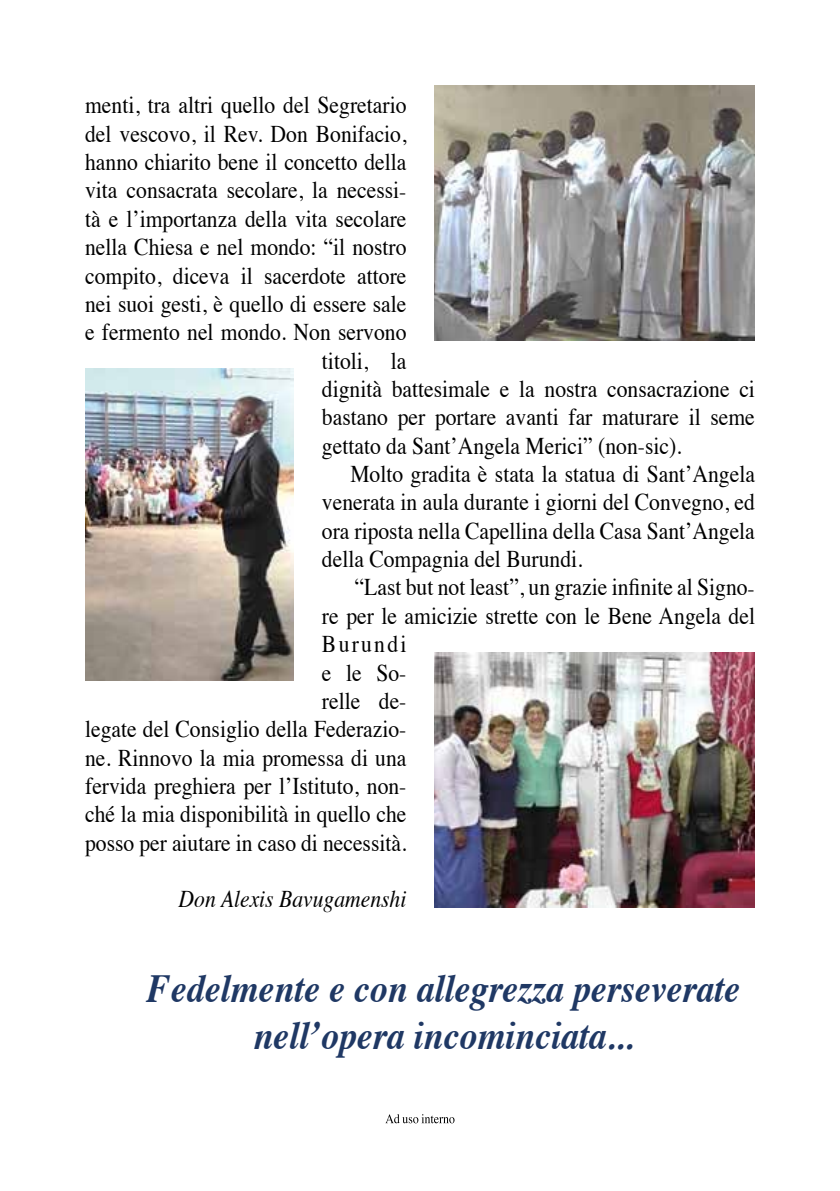
<style>
.page{position:relative;width:840px;height:1191px;background:#fff}
.page>*{position:absolute;margin:0;border:0;box-sizing:border-box;transform-origin:0 0}
.t1{font:italic 700 39.8px/47px "Times";color:#1f3864;text-align:center;scale:.9 1}
.t2{font:24px "Times";color:#000;scale:.9 1}
.t3{font:italic 24px "Times";color:#000;scale:.9 1}
.t4{font:24px "Times";letter-spacing:.105em;color:#000;scale:.9 1}
</style>
<div class="page">
<img style="left:434px;top:85px;width:320px;height:255px">
<img style="left:85px;top:369px;width:208px;height:311px">
<img style="left:434px;top:652px;width:320px;height:255px">
<svg style="left:385px;top:1114px;width:69px;height:9px"></svg>
<p class="t2" style="left:85px;top:83px;width:358px">menti, tra altri quello del Segretario</p>
<p class="t2" style="left:85px;top:111px;width:358px">del vescovo, il Rev. Don Bonifacio,</p>
<p class="t2" style="left:85px;top:140px;width:358px">hanno chiarito bene il concetto della</p>
<p class="t2" style="left:85px;top:168px;width:358px">vita consacrata secolare, la necessi-</p>
<p class="t2" style="left:85px;top:196px;width:358px">tà e l’importanza della vita secolare</p>
<p class="t2" style="left:85px;top:225px;width:358px">nella Chiesa e nel mondo: “il nostro</p>
<p class="t2" style="left:85px;top:253px;width:358px">compito, diceva il sacerdote attore</p>
<p class="t2" style="left:85px;top:281px;width:358px">nei suoi gesti, è quello di essere sale</p>
<p class="t2" style="left:85px;top:310px;width:358px">e fermento nel mondo. Non servono</p>
<p class="t2" style="left:322px;top:338px;width:95px">titoli, la</p>
<p class="t2" style="left:322px;top:366px;width:482px">dignità battesimale e la nostra consacrazione ci</p>
<p class="t2" style="left:322px;top:395px;width:482px">bastano per portare avanti far maturare il seme</p>
<p class="t2" style="left:322px;top:423px;width:401px">gettato da Sant’Angela Merici” (non-sic).</p>
<p class="t2" style="left:350px;top:451px;width:451px">Molto gradita è stata la statua di Sant’Angela</p>
<p class="t2" style="left:322px;top:480px;width:482px">venerata in aula durante i giorni del Convegno, ed</p>
<p class="t2" style="left:322px;top:508px;width:482px">ora riposta nella Capellina della Casa Sant’Angela</p>
<p class="t2" style="left:322px;top:536px;width:291px">della Compagnia del Burundi.</p>
<p class="t2" style="left:354px;top:565px;width:446px">“Last but not least”, un grazie infinite al Signo-</p>
<p class="t2" style="left:322px;top:593px;width:482px">re per le amicizie strette con le Bene Angela del</p>
<p class="t4" style="left:322px;top:621px;width:95px">Burundi</p>
<p class="t2" style="left:322px;top:650px;width:95px">e le So-</p>
<p class="t2" style="left:322px;top:678px;width:95px">relle de-</p>
<p class="t2" style="left:85px;top:707px;width:358px">legate del Consiglio della Federazio-</p>
<p class="t2" style="left:85px;top:735px;width:358px">ne. Rinnovo la mia promessa di una</p>
<p class="t2" style="left:85px;top:763px;width:358px">fervida preghiera per l’Istituto, non-</p>
<p class="t2" style="left:85px;top:792px;width:358px">ché la mia disponibilità in quello che</p>
<p class="t2" style="left:85px;top:820px;width:358px">posso per aiutare in caso di necessità.</p>
<p class="t3" style="left:178px;top:878px;width:254px">Don Alexis Bavugamenshi</p>
<h1 class="t1" style="left:147px;top:961px;width:660px">Fedelmente e con allegrezza perseverate nell’opera incominciata...</h1>
</div>
